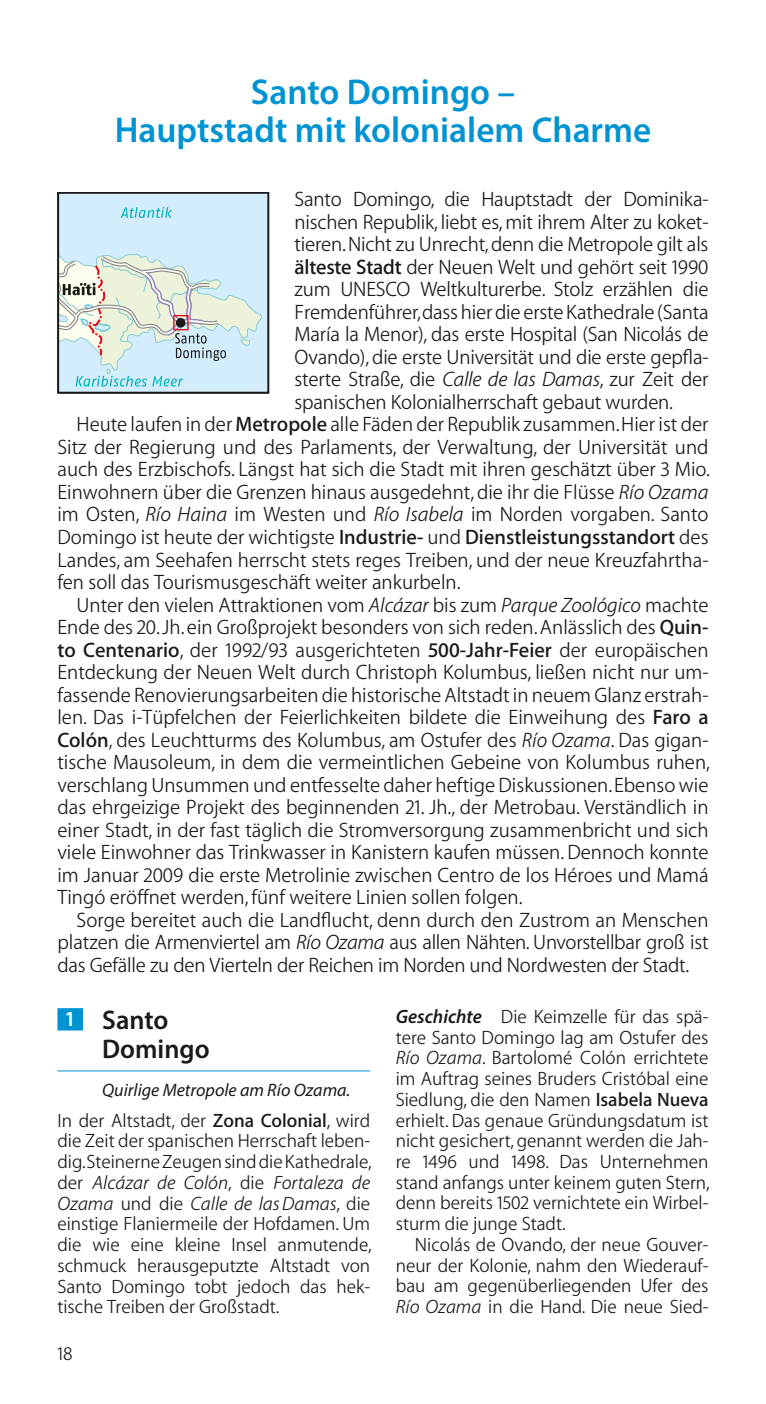
<style>
.page{position:relative;width:766px;height:1404px;background:#fff}
.page>*{position:absolute;margin:0;border:0;box-sizing:border-box;transform-origin:0 0}
.t1{font:600 36px/38.7px "Myriad Pro";color:#0093d2;text-align:center}
.t2{font:600 27px/29.2px "Myriad Pro";color:#1a1a18}
.t3{font:300 20.93px "ADAC Myriad OT";color:#1a1a18}
.t4{font:300 19.35px/20.7px "ADAC Myriad OT";color:#1a1a18;text-align:justify}
.t5{font:italic 18px "Myriad Pro";color:#1a1a18}
.s1{font-weight:700}
.s2{font-style:italic}
.s3{font-size:21.38px;color:#fff}
.s4{font-family:"Myriad Pro";font-weight:600;font-style:italic}
</style>
<div class="page">
<div style="left:57px;top:1008px;width:26px;height:22px;background:#0093d2"></div>
<hr style="left:57px;top:1070px;width:313px;height:1px;background:#0093d2">
<svg style="left:60px;top:195px;width:206px;height:195px"></svg>
<svg style="left:220px;top:350px;width:6px;height:8px"></svg>
<div style="left:57px;top:192px;width:212px;height:201px;border:2px solid #1a1a18"></div>
<p class="t1" style="left:115px;top:71px;width:538px">Santo Domingo –<br>Hauptstadt mit kolonialem Charme</p>
<p class="t3" style="left:294px;top:188px;width:415px">Santo Domingo, die Hauptstadt der Dominika-</p>
<p class="t3" style="left:294px;top:210px;width:415px">nischen Republik, liebt es, mit ihrem Alter zu koket-</p>
<p class="t3" style="left:294px;top:233px;width:415px">tieren. Nicht zu Unrecht, denn die Metropole gilt als</p>
<p class="t3" style="left:294px;top:255px;width:415px"><span class="s1">älteste Stadt</span> der Neuen Welt und gehört seit 1990</p>
<p class="t3" style="left:294px;top:278px;width:415px">zum UNESCO Weltkulturerbe. Stolz erzählen die</p>
<p class="t3" style="left:294px;top:300px;width:415px">Fremdenführer, dass hier die erste Kathedrale (Santa</p>
<p class="t3" style="left:294px;top:323px;width:415px">María la Menor), das erste Hospital (San Nicolás de</p>
<p class="t3" style="left:294px;top:345px;width:415px">Ovando), die erste Universität und die erste gepfla-</p>
<p class="t3" style="left:294px;top:368px;width:415px">sterte Straße, die <span class="s2">Calle de las Damas</span>, zur Zeit der</p>
<p class="t3" style="left:294px;top:390px;width:380px">spanischen Kolonialherrschaft gebaut wurden.</p>
<p class="t3" style="left:77px;top:413px;width:633px">Heute laufen in der <span class="s1">Metropole</span> alle Fäden der Republik zusammen. Hier ist der</p>
<p class="t3" style="left:57px;top:435px;width:652px">Sitz der Regierung und des Parlaments, der Verwaltung, der Universität und</p>
<p class="t3" style="left:57px;top:458px;width:654px">auch des Erzbischofs. Längst hat sich die Stadt mit ihren geschätzt über 3 Mio.</p>
<p class="t3" style="left:57px;top:480px;width:652px">Einwohnern über die Grenzen hinaus ausgedehnt, die ihr die Flüsse <span class="s2">Río Ozama</span></p>
<p class="t3" style="left:57px;top:503px;width:652px">im Osten, <span class="s2">Río Haina</span> im Westen und <span class="s2">Río Isabela</span> im Norden vorgaben. Santo</p>
<p class="t3" style="left:57px;top:525px;width:652px">Domingo ist heute der wichtigste <span class="s1">Industrie-</span> und <span class="s1">Dienstleistungsstandort</span> des</p>
<p class="t3" style="left:57px;top:548px;width:652px">Landes, am Seehafen herrscht stets reges Treiben, und der neue Kreuzfahrtha-</p>
<p class="t3" style="left:57px;top:570px;width:404px">fen soll das Tourismusgeschäft weiter ankurbeln.</p>
<p class="t3" style="left:77px;top:593px;width:633px">Unter den vielen Attraktionen vom <span class="s2">Alcázar</span> bis zum <span class="s2">Parque Zoológico</span> machte</p>
<p class="t3" style="left:57px;top:615px;width:652px">Ende des 20. Jh. ein Großprojekt besonders von sich reden. Anlässlich des <span class="s1">Quin-</span></p>
<p class="t3" style="left:57px;top:638px;width:652px"><span class="s1">to Centenario</span>, der 1992/93 ausgerichteten <span class="s1">500-Jahr-Feier</span> der europäischen</p>
<p class="t3" style="left:57px;top:660px;width:652px">Entdeckung der Neuen Welt durch Christoph Kolumbus, ließen nicht nur um-</p>
<p class="t3" style="left:57px;top:683px;width:652px">fassende Renovierungsarbeiten die historische Altstadt in neuem Glanz erstrah-</p>
<p class="t3" style="left:57px;top:705px;width:652px">len. Das i-Tüpfelchen der Feierlichkeiten bildete die Einweihung des <span class="s1">Faro a</span></p>
<p class="t3" style="left:57px;top:728px;width:652px"><span class="s1">Colón</span>, des Leuchtturms des Kolumbus, am Ostufer des <span class="s2">Río Ozama</span>. Das gigan-</p>
<p class="t3" style="left:57px;top:750px;width:654px">tische Mausoleum, in dem die vermeintlichen Gebeine von Kolumbus ruhen,</p>
<p class="t3" style="left:57px;top:773px;width:652px">verschlang Unsummen und entfesselte daher heftige Diskussionen. Ebenso wie</p>
<p class="t3" style="left:57px;top:795px;width:652px">das ehrgeizige Projekt des beginnenden 21. Jh., der Metrobau. Verständlich in</p>
<p class="t3" style="left:57px;top:818px;width:652px">einer Stadt, in der fast täglich die Stromversorgung zusammenbricht und sich</p>
<p class="t3" style="left:57px;top:840px;width:652px">viele Einwohner das Trinkwasser in Kanistern kaufen müssen. Dennoch konnte</p>
<p class="t3" style="left:57px;top:863px;width:652px">im Januar 2009 die erste Metrolinie zwischen Centro de los Héroes und Mamá</p>
<p class="t3" style="left:57px;top:885px;width:466px">Tingó eröffnet werden, fünf weitere Linien sollen folgen.</p>
<p class="t3" style="left:77px;top:908px;width:633px">Sorge bereitet auch die Landflucht, denn durch den Zustrom an Menschen</p>
<p class="t3" style="left:57px;top:930px;width:652px">platzen die Armenviertel am <span class="s2">Río Ozama</span> aus allen Nähten. Unvorstellbar groß ist</p>
<p class="t3" style="left:57px;top:953px;width:633px">das Gefälle zu den Vierteln der Reichen im Norden und Nordwesten der Stadt.</p>
<p class="t2" style="left:102px;top:1004px;width:109px;text-indent:-38px"><span class="s3">1</span> Santo<br>Domingo</p>
<p class="t5" style="left:102px;top:1079px;width:250px">Quirlige Metropole am Río Ozama.</p>
<p class="t4" style="left:57px;top:1109px;width:315px">In der Altstadt, der <span class="s1">Zona Colonial</span>, wird die Zeit der spanischen Herrschaft leben&shy;dig.Steinerne Zeugen sind die Kathedrale, der <span class="s2">Alcázar de Colón</span>, die <span class="s2">Fortaleza de Ozama</span> und die <span class="s2">Calle de lasDamas</span>, die einstige Flaniermeile der Hofdamen. Um die wie eine kleine Insel anmutende, schmuck herausgeputzte Altstadt von Santo Domingo tobt jedoch das hek&shy;tische Treiben der Großstadt.</p>
<p class="t4" style="left:57px;top:1343px;width:17px">18</p>
<p class="t4" style="left:395px;top:1006px;width:314px"><span class="s4">Geschichte</span> Die Keimzelle für das spä-</p>
<p class="t4" style="left:395px;top:1026px;width:314px">tere Santo Domingo lag am Ostufer des</p>
<p class="t4" style="left:395px;top:1047px;width:314px"><span class="s2">Río Ozama</span>. Bartolomé Colón errichtete</p>
<p class="t4" style="left:395px;top:1068px;width:314px">im Auftrag seines Bruders Cristóbal eine</p>
<p class="t4" style="left:395px;top:1089px;width:314px">Siedlung, die den Namen <span class="s1">Isabela Nueva</span></p>
<p class="t4" style="left:395px;top:1109px;width:314px">erhielt. Das genaue Gründungsdatum ist</p>
<p class="t4" style="left:395px;top:1130px;width:314px">nicht gesichert, genannt werden die Jah-</p>
<p class="t4" style="left:395px;top:1151px;width:314px">re 1496 und 1498. Das Unternehmen</p>
<p class="t4" style="left:395px;top:1172px;width:315px">stand anfangs unter keinem guten Stern,</p>
<p class="t4" style="left:395px;top:1192px;width:314px">denn bereits 1502 vernichtete ein Wirbel-</p>
<p class="t4" style="left:395px;top:1213px;width:171px">sturm die junge Stadt.</p>
<p class="t4" style="left:415px;top:1234px;width:295px">Nicolás de Ovando, der neue Gouver-</p>
<p class="t4" style="left:395px;top:1254px;width:314px">neur der Kolonie, nahm den Wiederauf-</p>
<p class="t4" style="left:395px;top:1275px;width:314px">bau am gegenüberliegenden Ufer des</p>
<p class="t4" style="left:395px;top:1296px;width:314px"><span class="s2">Río Ozama</span> in die Hand. Die neue Sied-</p>
</div>
